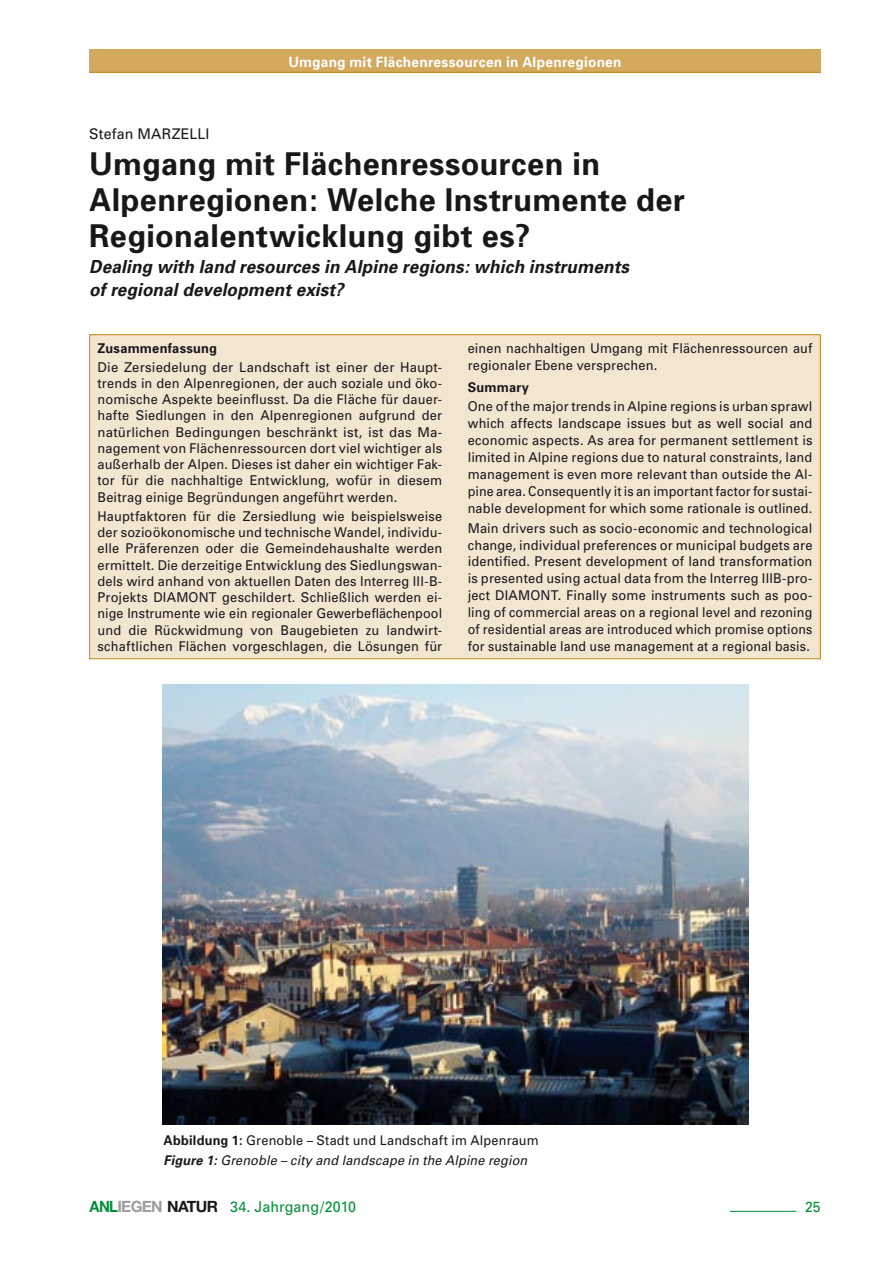
<style>
.page{position:relative;width:893px;height:1263px;background:#fff}
.page>*{position:absolute;margin:0;border:0;box-sizing:border-box;transform-origin:0 0}
.t1{font:700 31.5px/36px "Univers";letter-spacing:.015em;color:#1a171b}
.t2{font:italic 700 18px/22.5px "Univers";letter-spacing:.01em;color:#1a171b;scale:.95 1}
.t3{font:15px "Univers";color:#009036;scale:.95 1}
.t4{font:14.7px "Univers";letter-spacing:.015em;color:#1a171b}
.t5{font:14.7px "Univers";color:#009036;scale:.95 1}
.t6{font:700 14.25px "Univers";letter-spacing:.02em;color:#fff;scale:.96 1}
.t7{font:13.5px/17px "Univers";letter-spacing:.015em;color:#1a171b;text-align:justify;scale:.95 1}
.t8{font:13.5px/16.2px "Univers";letter-spacing:.015em;color:#1a171b;text-align:justify}
.t9{font:13.5px/17px "Univers";letter-spacing:.015em;color:#1a171b;scale:.94 1}
.t10{font:700 13.5px "Univers";letter-spacing:.015em;color:#1a171b;scale:.95 1}
.t11{font:italic 13.35px/19.5px "Univers";letter-spacing:.01em;color:#1a171b;scale:.95 1}
.s1{font-weight:700;font-style:normal}
.s2{font-style:normal}
.s3{font-weight:700}
.s4{font-family:"Helvetica Neue";font-weight:700;font-size:15.6px}
.s5{font-family:"Helvetica Neue";font-weight:700;font-size:15.6px;color:#9c9d9f}
.s6{font-family:"Helvetica Neue";font-weight:700;font-size:15.6px;color:#1a171b}
</style>
<div class="page">
<hr style="left:730px;top:1211px;width:66px;height:1px;background:#009036">
<div style="left:89px;top:49px;width:732px;height:23px;background:#d2a95d"></div>
<hr style="left:89px;top:72px;width:732px;height:1px;background:#be8614">
<div style="left:90px;top:335px;width:730px;height:324px;background:#f3e6d1"></div>
<img style="left:162px;top:685px;width:587px;height:440px">
<p class="t6" style="left:288px;top:53px;width:349px">Umgang mit Flächenressourcen in Alpenregionen</p>
<p class="t4" style="left:89px;top:125px;width:122px">Stefan marzelli</p>
<h1 class="t1" style="left:89px;top:145px;width:597px">Umgang mit Flächenressourcen in<br>Alpenregionen: Welche Instrumente der<br>Regionalentwicklung gibt es?</h1>
<h2 class="t2" style="left:89px;top:256px;width:570px">Dealing with land resources in Alpine regions: which instruments of regional development exist?</h2>
<p class="t10" style="left:98px;top:340px;width:127px">Zusammenfassung</p>
<p class="t8" style="left:98px;top:359px;width:346px">Die Zersiedelung der Landschaft ist einer der Haupt&shy;trends in den Alpenregionen, der auch soziale und öko&shy;nomische Aspekte beeinflusst. Da die Fläche für dauer&shy;hafte Siedlungen in den Alpenregionen aufgrund der natürlichen Bedingungen beschränkt ist, ist das Ma&shy;nagement von Flächenressourcen dort viel wichtiger als außerhalb der Alpen. Dieses ist daher ein wichtiger Fak&shy;tor für die nachhaltige Entwicklung, wofür in diesem Beitrag einige Begründungen angeführt werden.</p>
<p class="t7" style="left:98px;top:508px;width:364px;line-height:16.2px">Hauptfaktoren für die Zersiedlung wie beispielsweise der sozioökonomische und technische Wandel, individu&shy;elle Präferenzen oder die Gemeindehaushalte werden ermittelt. Die derzeitige Entwicklung des Siedlungswan&shy;dels wird anhand von aktuellen Daten des I nterreg III-B-Projekts DIAM</p>
<p class="t7" style="left:98px;top:589px;width:364px;line-height:16.2px;text-indent:91px">ONT geschildert. Schließlich werden ei&shy;nige I nstrumente wie ein regionaler Gewerbeflächenpool und die Rückwidmung von Baugebieten zu landwirt&shy;schaftlichen Flächen vorgeschlagen, die Lösungen für</p>
<p class="t9" style="left:468px;top:340px;width:368px">einen nachhaltigen Umgang mit Flächenressourcen auf regionaler Ebene versprechen.</p>
<p class="t10" style="left:468px;top:379px;width:66px">Summary</p>
<p class="t7" style="left:468px;top:398px;width:364px">One of the major trends in Alpine regions is urban sprawl which affects landscape issues but as well social and economic aspects. As area for permanent settlement is limited in Alpine regions due to natural constraints, land management is even more relevant than outside the Al&shy;pine area. Consequently it is an important factor for sustai&shy;nable development for which some rationale is outlined.</p>
<p class="t7" style="left:468px;top:519px;width:364px">Main drivers such as socio-economic and technological change, individual preferences or municipal budgets are identified. Present development of land transformation is presented using actual data from the I nterreg III B-pro&shy;ject DIAM</p>
<p class="t7" style="left:468px;top:587px;width:364px;text-indent:63px">ONT. Finally some instruments such as poo&shy;ling of commercial areas on a regional level and rezoning of residential areas are introduced which promise options for sustainable land use management at a regional basis.</p>
<p class="t11" style="left:164px;top:1131px;width:396px"><span class="s1">Abbildung 1:</span> <span class="s2">Grenoble – Stadt und Landschaft im Alpenraum<br></span><span class="s3">Figure 1:</span> Grenoble – city and landscape in the Alpine region</p>
<p class="t3" style="left:89px;top:1198px;width:282px"><span class="s4">ANL</span><span class="s5">IEGEN</span> <span class="s6">NATUR</span> 34. Jahrgang/2010</p>
<p class="t5" style="left:805px;top:1198px;width:18px">25</p>
</div>
